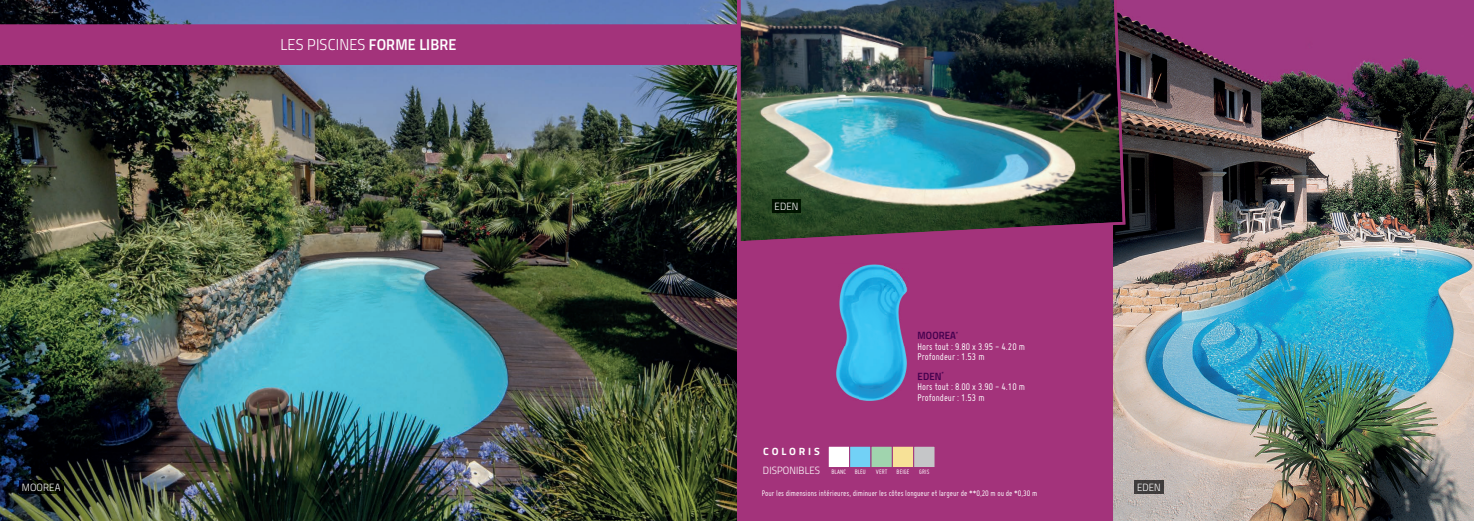
<style>
.page{position:relative;width:1474px;height:521px;background:#fff}
.page>*{position:absolute;margin:0;border:0;box-sizing:border-box;transform-origin:0 0}
.t1{font:15.75px "Titillium Light Upright";letter-spacing:.01em;color:#fff}
.t2{font:10.5px/10.5px "Miso";color:#fff}
.t3{font:10.5px "Titillium Light Upright";letter-spacing:.01em;color:#fff}
.t4{font:10.5px "Titillium Semibold Upright";letter-spacing:.01em;color:#43004e}
.t5{font:700 10.5px "Titillium";letter-spacing:.27em;color:#fff}
.t6{font:8.75px "Miso";color:#fff}
.t7{font:7px "Miso";letter-spacing:.01em;color:#fff}
.s1{font-family:"Titillium Semibold Upright"}
.s2{font-family:"Miso";font-size:7px}
</style>
<div class="page">
<div style="left:737px;top:0;width:736px;height:521px;background:#a3337b"></div>
<img style="left:0;top:0;width:737px;height:521px">
<div style="left:0;top:25px;width:736px;height:39px;background:#a3337b"></div>
<div style="left:0;top:24px;width:737px;height:41px;border:1px solid #a3337b"></div>
<img style="left:1113px;top:16px;width:360px;height:505px">
<img style="left:740px;top:0;width:385px;height:244px">
<img style="left:836px;top:264px;width:72px;height:136px">
<img style="left:19px;top:480px;width:44px;height:13px">
<img style="left:1134px;top:480px;width:29px;height:13px">
<img style="left:772px;top:200px;width:29px;height:13px">
<div style="left:828px;top:446px;width:21px;height:22px;background:#fff;border:1px solid #a3337b"></div>
<div style="left:849px;top:446px;width:22px;height:22px;background:#72d1f6;border:1px solid #a3337b"></div>
<div style="left:870px;top:446px;width:22px;height:22px;background:#a0d4ae;border:1px solid #a3337b"></div>
<div style="left:892px;top:446px;width:22px;height:22px;background:#f7e197;border:1px solid #a3337b"></div>
<div style="left:913px;top:446px;width:22px;height:22px;background:#c5c6c8;border:1px solid #a3337b"></div>
<h1 class="t1" style="left:280px;top:33px;width:177px">LES PISCINES <span class="s1">FORME LIBRE</span></h1>
<p class="t3" style="left:774px;top:199px;width:25px">EDEN</p>
<p class="t4" style="left:917px;top:328px;width:42px">MOOREA<sup>*</sup></p>
<p class="t2" style="left:917px;top:341px;width:109px">Hors tout : 9.80 x 3.95 - 4.20 m<br>Profondeur : 1.53 m</p>
<p class="t4" style="left:917px;top:368px;width:28px">EDEN<sup>*</sup></p>
<p class="t2" style="left:917px;top:381px;width:109px">Hors tout : 8.00 x 3.90 - 4.10 m<br>Profondeur : 1.53 m</p>
<p class="t5" style="left:763px;top:443px;width:58px">COLORIS</p>
<p class="t3" style="left:763px;top:462px;width:104px">DISPONIBLES <span class="s2">BLANC BLEU</span></p>
<p class="t7" style="left:876px;top:468px;width:13px">VERT</p>
<p class="t7" style="left:896px;top:468px;width:14px">BEIGE</p>
<p class="t7" style="left:919px;top:468px;width:12px">GRIS</p>
<p class="t3" style="left:22px;top:479px;width:40px">MOOREA</p>
<p class="t3" style="left:1137px;top:479px;width:25px">EDEN</p>
<p class="t6" style="left:761px;top:488px;width:277px">Pour les dimensions intérieures, diminuer les côtes longueur et largeur de **0,20 m ou de *0,30 m</p>
</div>
